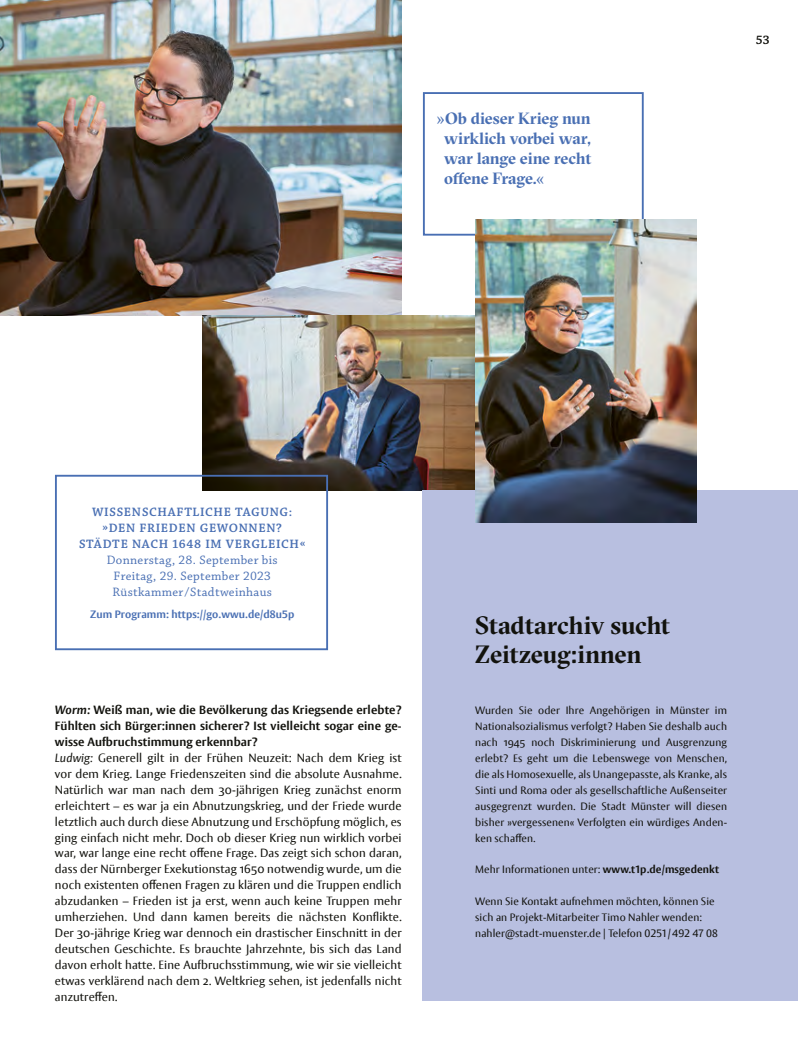
<style>
.page{position:relative;width:798px;height:1063px;background:#fff}
.page>*{position:absolute;margin:0;border:0;box-sizing:border-box;transform-origin:0 0}
.Überschrift_Ü2_20pt{font:700 25px/28.8px "GT Sectra Fine";letter-spacing:-.01em;color:#12120d}
.Zitat_im_Rahmen{font:700 16.25px/20px "GT Sectra Fine";letter-spacing:-.01em;color:#496fb3;text-align:justify}
.Überschrift_Infokast{font:12.75px/16px "Chaparral Pro";letter-spacing:.025em;color:#496fb3;text-align:center}
.t1{font:600 12.75px "Chaparral Pro";color:#12120d}
.fließ{font:11.88px/16px "Vesta Pro";letter-spacing:.01em;color:#12120d;text-align:justify}
.fließ_Interview{font:700 11.88px/16px "Vesta Pro";letter-spacing:.01em;color:#12120d;text-align:justify}
.fließ_klein{font:10.62px/16px "Vesta Pro";letter-spacing:.01em;color:#12120d;text-align:justify}
.fließ_klein_bold_ita{font:10.62px/16px "Vesta Pro";letter-spacing:.01em;color:#12120d}
.BU_farbig{font:700 10.62px "Vesta Pro";letter-spacing:.01em;color:#496fb3}
.s1{font-weight:600}
.s2{font-style:italic}
.s3{font-weight:700}
</style>
<div class="page">
<img style="left:0;top:0;width:401px;height:315px">
<img style="left:202px;top:315px;width:273px;height:176px">
<div style="left:423px;top:491px;width:374px;height:510px;background:#b8bfe0"></div>
<svg style="left:422px;top:92px;width:222px;height:144px"></svg>
<img style="left:475px;top:220px;width:220px;height:303px">
<div style="left:55px;top:475px;width:273px;height:175px;border:2px solid #496fb3"></div>
<p class="Zitat_im_Rahmen" style="left:444px;top:108px;width:149px;text-indent:-8px">»Ob dieser Krieg nun wirklich vorbei war, war lange eine recht offene Frage.«</p>
<p class="t1" style="left:755px;top:33px;width:15px">53</p>
<p class="Überschrift_Infokast" style="left:79px;top:505px;width:228px"><span class="s1">WISSENSCHAFTLICHE TAGUNG: »DEN FRIEDEN GEWONNEN?<br>STÄDTE NACH 1648 IM VERGLEICH«<br></span>Donnerstag, 28. September bis<br>Freitag, 29. September 2023<br>Rüstkammer/Stadtweinhaus</p>
<p class="BU_farbig" style="left:90px;top:608px;width:206px">Zum Programm: https://go.wwu.de/d8u5p</p>
<p class="fließ_Interview" style="left:55px;top:702px;width:348px"><span class="s2">Worm:</span> Weiß man, wie die Bevölkerung das Kriegsende erlebte?<br>Fühlten sich Bürger:innen sicherer? Ist vielleicht sogar eine ge&shy;wisse Aufbruchstimmung erkennbar?</p>
<p class="fließ" style="left:55px;top:750px;width:348px"><span class="s2">Ludwig:</span> Generell gilt in der Frühen Neuzeit: Nach dem Krieg ist vor dem Krieg. Lange Friedenszeiten sind die absolute Ausnahme.<br>Natürlich war man nach dem 30-jährigen Krieg zunächst enorm erleichtert – es war ja ein Abnutzungskrieg, und der Friede wurde letztlich auch durch diese Abnutzung und Erschöpfung möglich, es ging einfach nicht mehr. Doch ob dieser Krieg nun wirklich vorbei war, war lange eine recht offene Frage. Das zeigt sich schon daran, dass der Nürnberger Exekutionstag 1650 notwendig wurde, um die noch existenten offenen Fragen zu klären und die Truppen endlich abzudanken – Frieden ist ja erst, wenn auch keine Truppen mehr umherziehen. Und dann kamen bereits die nächsten Konflikte.<br>Der 30-jährige Krieg war dennoch ein drastischer Einschnitt in der deutschen Geschichte. Es brauchte Jahrzehnte, bis sich das Land davon erholt hatte. Eine Aufbruchsstimmung, wie wir sie vielleicht etwas verklärend nach dem 2. Weltkrieg sehen, ist jedenfalls nicht anzutreffen.</p>
<p class="Überschrift_Ü2_20pt" style="left:475px;top:611px;width:196px">Stadtarchiv sucht<br>Zeitzeug:innen</p>
<p class="fließ_klein" style="left:475px;top:702px;width:253px">Wurden Sie oder Ihre Angehörigen in Münster im Nationalsozialismus verfolgt? Haben Sie deshalb auch nach 1945 noch Diskriminierung und Ausgrenzung erlebt? Es geht um die Lebenswege von Menschen, die als Homosexuelle, als Unangepasste, als Kranke, als Sinti und Roma oder als gesellschaftliche Außenseiter ausgegrenzt wurden. Die Stadt Münster will diesen bisher »vergessenen« Verfolgten ein würdiges Anden&shy;ken schaffen.</p>
<p class="fließ_klein_bold_ita" style="left:475px;top:862px;width:245px">Mehr Informationen unter: <span class="s3">www.t1p.de/msgedenkt</span></p>
<p class="fließ_klein_bold_ita" style="left:475px;top:893px;width:241px">Wenn Sie Kontakt aufnehmen möchten, können Sie sich an Projekt-Mitarbeiter Timo Nahler wenden:</p>
<p class="fließ_klein_bold_ita" style="left:475px;top:925px;width:244px">nahler@stadt-muenster.de | Telefon 0251/492 47 08</p>
</div>
